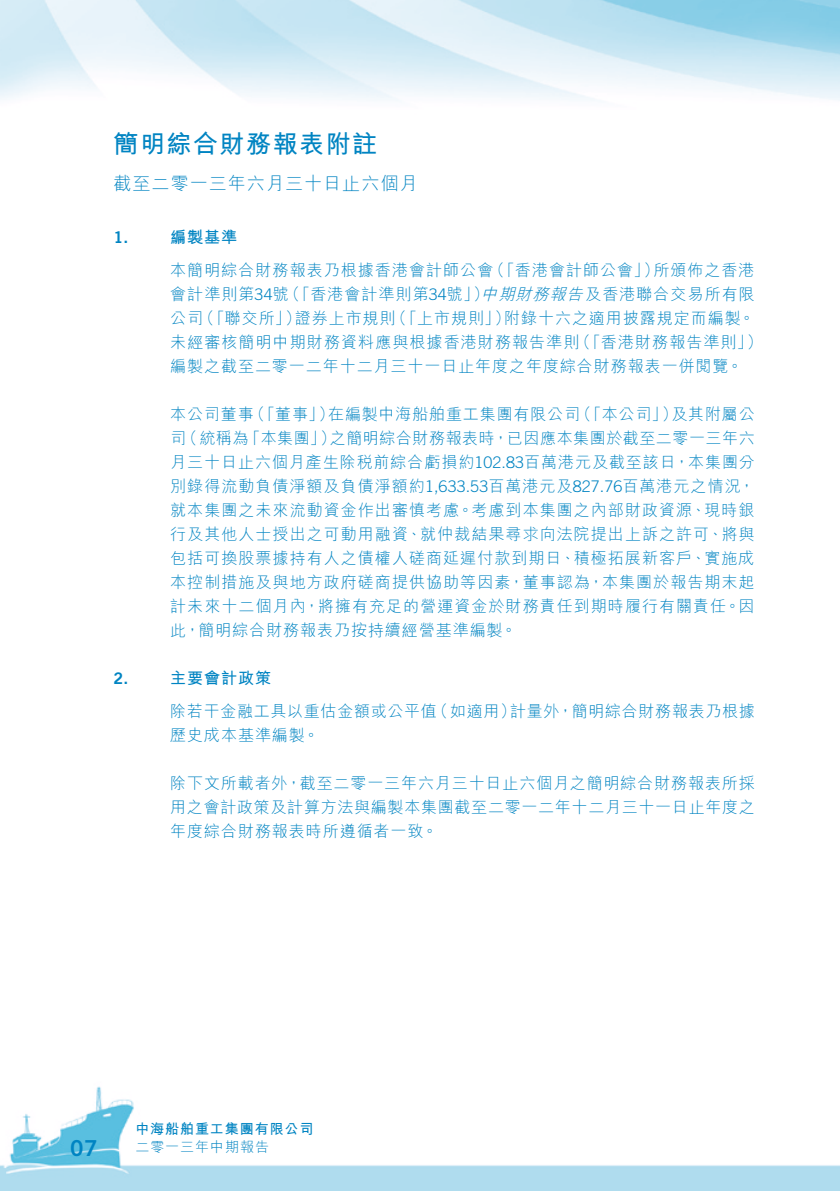
<style>
.page{position:relative;width:840px;height:1191px;background:#fff}
.page>*{position:absolute;margin:0;border:0;box-sizing:border-box;transform-origin:0 0}
.Heading_1{font:700 25px "M Hei HK";letter-spacing:.06em;color:#0084c2}
.t1{font:22px "Trade Gothic LT Std Bd 2";color:#0084c2}
.Body_Text{font:300 18px "M Hei HK";letter-spacing:.06em;color:#0084c2}
.Notes{font:300 16px/24px "M Hei HK";letter-spacing:.065em;color:#0084c2}
.Notes-2{font:300 16px/24px "M Hei HK";letter-spacing:.045em;color:#0084c2}
.Notes-3{font:300 16px "M Hei HK";letter-spacing:.035em;color:#0084c2}
.Notes_HD1{font:700 16px "M Hei HK";letter-spacing:.06em;color:#0084c2}
.Notes_HD1-2{font:16px "Trade Gothic LT Std Bd 2";color:#0084c2}
.t2{font:700 14px "M Hei HK";letter-spacing:.065em;color:#0084c2}
.t3{font:300 14px "M Hei HK";letter-spacing:.07em;color:#0084c2}
.s1{font-style:italic}
.s2{font-family:"Trade Gothic LT Std"}
</style>
<div class="page">
<img style="left:0;top:1086px;width:839px;height:105px">
<p class="Heading_1" style="left:113px;top:125px;width:265px">簡明綜合財務報表附註</p>
<p class="Body_Text" style="left:113px;top:174px;width:305px">截至二零一三年六月三十日止六個月</p>
<p class="Notes_HD1" style="left:170px;top:226px;width:68px">編製基準</p>
<p class="Notes_HD1-2" style="left:113px;top:228px;width:16px">1.</p>
<p class="Notes" style="left:481px;top:258px;width:275px;text-indent:-311px">本簡明綜合財務報表乃根據香港會計師公會<br><span class="s1">中期財務報告</span>及香港聯合交易所有限</p>
<p class="Notes" style="left:488px;top:258px;width:172px">（「香港會計師公會」）</p>
<p class="Notes" style="left:653px;top:258px;width:103px">所頒佈之香港</p>
<p class="Notes" style="left:284px;top:282px;width:206px">（「香港會計準則第<span class="s2">34</span>號」）</p>
<p class="Notes" style="left:170px;top:282px;width:120px">會計準則第<span class="s2">34</span>號</p>
<p class="Notes" style="left:198px;top:306px;width:104px">（「聯交所」）</p>
<p class="Notes" style="left:391px;top:306px;width:121px">（「上市規則」）</p>
<p class="Notes" style="left:504px;top:306px;width:252px">附錄十六之適用披露規定而編製。</p>
<p class="Notes" style="left:294px;top:306px;width:102px">證券上市規則</p>
<p class="Notes" style="left:170px;top:306px;width:34px">公司</p>
<p class="Notes_HD1-2" style="left:113px;top:668px;width:16px">2.</p>
<p class="Notes" style="left:574px;top:330px;width:179px">（「香港財務報告準則「</p>
<p class="Notes" style="left:746px;top:330px;width:17px">(</p>
<p class="Notes" style="left:170px;top:330px;width:573px">未經審核簡明中期財務資料應與根據香港財務報告準則<br>編製之截至二零一二年十二月三十一日止年度之年度綜合財務報表一併閱覽。</p>
<p class="Notes" style="left:671px;top:402px;width:85px">及其附屬公</p>
<p class="Notes" style="left:328px;top:402px;width:253px">在編製中海船舶重工集團有限公司</p>
<p class="Notes" style="left:249px;top:402px;width:87px">（「董事」）</p>
<p class="Notes" style="left:575px;top:402px;width:104px">（「本公司」）</p>
<p class="Notes" style="left:170px;top:402px;width:85px">本公司董事</p>
<p class="Notes" style="left:181px;top:426px;width:68px">（統稱為</p>
<p class="Notes" style="left:244px;top:426px;width:93px">「本集團」）</p>
<p class="Notes-3" style="left:329px;top:430px;width:426px">之簡明綜合財務報表時，已因應本集團於截至二零一三年六</p>
<p class="Notes" style="left:170px;top:426px;width:586px">司<br>月三十日止六個月產生除稅前綜合虧損約<span class="s2">102.83</span>百萬港元及截至該日，本集團分別錄得流動負債淨額及負債淨額約<span class="s2">1,633.53</span>百萬港元及<span class="s2">827.76</span>百萬港元之情況，就本集團之未來流動資金作出審慎考慮。考慮到本集團之內部財政資源、現時銀行及其他人士授出之可動用融資、就仲裁結果尋求向法院提出上訴之許可、將與包括可換股票據持有人之債權人磋商延遲付款到期日、積極拓展新客戶、實施成本控制措施及與地方政府磋商提供協助等因素，董事認為，本集團於報告期末起計未來十二個月內，將擁有充足的營運資金於財務責任到期時履行有關責任。因此，簡明綜合財務報表乃按持續經營基準編製。</p>
<p class="Notes_HD1" style="left:170px;top:666px;width:102px">主要會計政策</p>
<p class="Notes" style="left:432px;top:698px;width:86px">（如適用）</p>
<p class="Notes-2" style="left:509px;top:698px;width:246px">計量外，簡明綜合財務報表乃根據</p>
<p class="Notes-2" style="left:170px;top:698px;width:268px">除若干金融工具以重估金額或公平值歷史成本基準編製。</p>
<p class="Notes" style="left:170px;top:770px;width:585px;text-align:justify">除下文所載者外，截至二零一三年六月三十日止六個月之簡明綜合財務報表所採用之會計政策及計算方法與編製本集團截至二零一二年十二月三十一日止年度之年度綜合財務報表時所遵循者一致。</p>
<h2 class="t1" style="left:70px;top:1134px;width:29px">07</h2>
<p class="t2" style="left:135px;top:1118px;width:180px">中海船舶重工集團有限公司</p>
<p class="t3" style="left:135px;top:1139px;width:135px">二零一三年中期報告</p>
</div>
